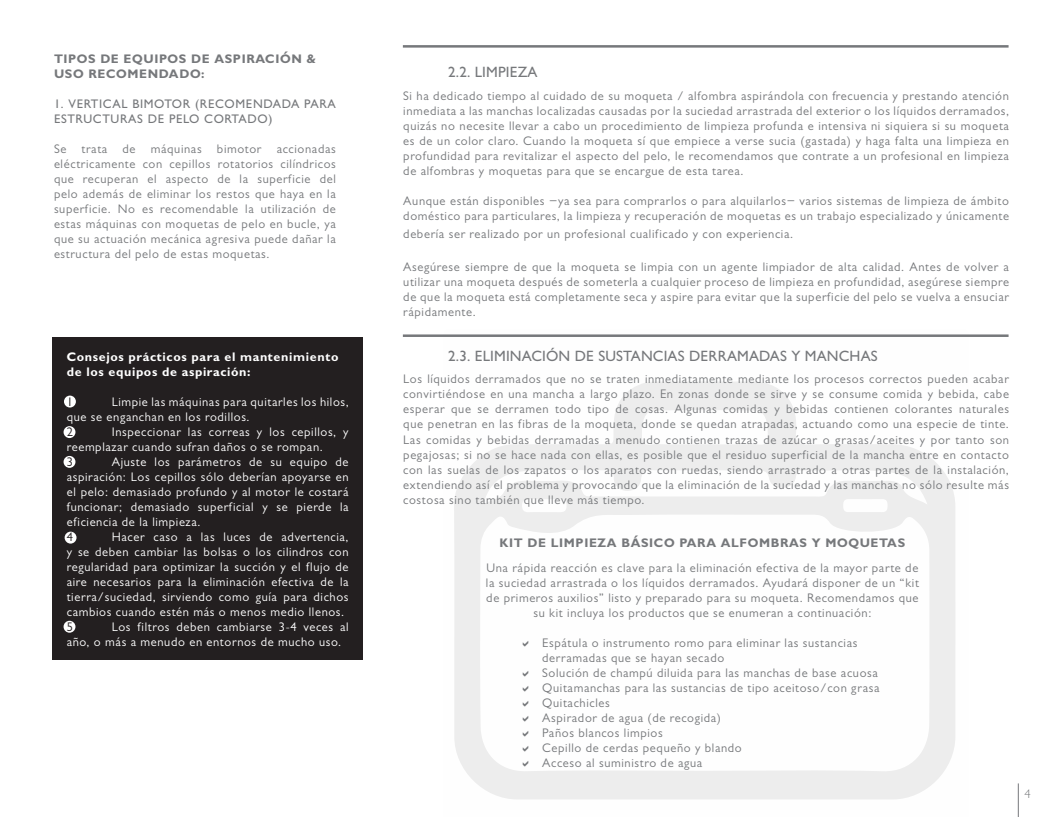
<style>
.page{position:relative;width:1063px;height:817px;background:#fff}
.page>*{position:absolute;margin:0;border:0;box-sizing:border-box;transform-origin:0 0}
.t1{font:500 15px "Gill Sans MT Pro";letter-spacing:.01em;color:#76787b}
.t2{font:12.45px/15px "Gill Sans MT Pro";letter-spacing:.05em;color:#76787b;text-align:justify}
.t3{font:12.45px/15px "Gill Sans MT Pro";letter-spacing:.05em;color:#fff}
.t4{font:700 12.45px/15px "Gill Sans MT Pro";letter-spacing:.05em;color:#76787b}
.t5{font:700 12.45px/15px "Gill Sans MT Pro";letter-spacing:.05em;color:#fff}
.t6{font:500 12.45px/15px "Gill Sans MT Pro";letter-spacing:.05em;color:#76787b}
.t7{font:12.45px "Gill Sans MT Pro";color:#231f20}
.t8{font:300 12.45px "Gill Sans MT Pro";color:#76787b}
</style>
<div class="page">
<div style="left:53px;top:336px;width:310px;height:323px;background:#231f20"></div>
<hr style="left:1018px;top:783px;width:1px;height:33px;background:#76787b">
<svg style="left:454px;top:382px;width:501px;height:417px;fill:#ededed"></svg>
<svg style="left:480px;top:510px;width:450px;height:261px"></svg>
<svg style="left:641px;top:410px;width:127px;height:38px"></svg>
<svg style="left:483px;top:468px;width:444px;height:44px"></svg>
<div style="left:64px;top:395px;width:12px;height:12px;background:#fff;border-radius:50%"></div>
<div style="left:64px;top:426px;width:11px;height:12px;background:#fff;border-radius:50%"></div>
<div style="left:64px;top:456px;width:11px;height:11px;background:#fff;border-radius:50%"></div>
<div style="left:65px;top:531px;width:12px;height:12px;background:#fff;border-radius:50%"></div>
<div style="left:64px;top:620px;width:11px;height:12px;background:#fff;border-radius:50%"></div>
<hr style="left:403px;top:45px;width:606px;height:3px;background:#76787b">
<hr style="left:403px;top:334px;width:606px;height:3px;background:#76787b">
<svg style="left:523px;top:640px;width:5px;height:6px"></svg>
<svg style="left:523px;top:670px;width:5px;height:6px"></svg>
<svg style="left:523px;top:685px;width:5px;height:6px"></svg>
<svg style="left:523px;top:700px;width:5px;height:6px"></svg>
<svg style="left:523px;top:715px;width:5px;height:6px"></svg>
<svg style="left:523px;top:730px;width:5px;height:6px"></svg>
<svg style="left:523px;top:745px;width:5px;height:6px"></svg>
<svg style="left:523px;top:760px;width:5px;height:6px"></svg>
<p class="t4" style="left:54px;top:51px;width:263px">TIPOS DE EQUIPOS DE ASPIRACIÓN &amp;<br>USO RECOMENDADO:</p>
<p class="t6" style="left:54px;top:96px;width:283px">1. VERTICAL BIMOTOR (RECOMENDADA PARA<br>ESTRUCTURAS DE PELO CORTADO)</p>
<p class="t2" style="left:54px;top:141px;width:283px">Se trata de máquinas bimotor accionadas eléctricamente con cepillos rotatorios cilíndricos que recuperan el aspecto de la superficie del pelo además de eliminar los restos que haya en la superficie. No es recomendable la utilización de estas máquinas con moquetas de pelo en bucle, ya que su actuación mecánica agresiva puede dañar la estructura del pelo de estas moquetas.</p>
<p class="t5" style="left:67px;top:349px;width:273px">Consejos prácticos para el mantenimiento de los equipos de aspiración:</p>
<p class="t7" style="left:67px;top:394px;width:8px">1</p>
<p class="t3" style="left:67px;top:394px;width:283px;text-indent:45px">Limpie las máquinas para quitarles los hilos, que se enganchan en los rodillos.</p>
<p class="t7" style="left:67px;top:424px;width:8px">2</p>
<p class="t3" style="left:67px;top:424px;width:283px;text-indent:45px">Inspeccionar las correas y los cepillos, y reemplazar cuando sufran daños o se rompan.</p>
<p class="t7" style="left:67px;top:454px;width:8px">3</p>
<p class="t3" style="left:67px;top:454px;width:283px;text-align:justify;text-indent:45px">Ajuste los parámetros de su equipo de aspiración: Los cepillos sólo deberían apoyarse en el pelo: demasiado profundo y al motor le costará funcionar; demasiado superficial y se pierde la eficiencia de la limpieza.</p>
<p class="t7" style="left:67px;top:529px;width:8px">4</p>
<p class="t3" style="left:67px;top:529px;width:283px;text-align:justify;text-indent:45px">Hacer caso a las luces de advertencia, y se deben cambiar las bolsas o los cilindros con regularidad para optimizar la succión y el flujo de aire necesarios para la eliminación efectiva de la tierra/suciedad, sirviendo como guía para dichos cambios cuando estén más o menos medio llenos.</p>
<p class="t7" style="left:67px;top:619px;width:8px">5</p>
<p class="t3" style="left:67px;top:619px;width:283px;text-indent:45px">Los filtros deben cambiarse 3-4 veces al año, o más a menudo en entornos de mucho uso.</p>
<p class="t1" style="left:448px;top:63px;width:91px">2.2. LIMPIEZA</p>
<p class="t2" style="left:403px;top:88px;width:607px">Si ha dedicado tiempo al cuidado de su moqueta / alfombra aspirándola con frecuencia y prestando atención inmediata a las manchas localizadas causadas por la suciedad arrastrada del exterior o los líquidos derramados, quizás no necesite llevar a cabo un procedimiento de limpieza profunda e intensiva ni siquiera si su moqueta es de un color claro. Cuando la moqueta sí que empiece a verse sucia (gastada) y haga falta una limpieza en profundidad para revitalizar el aspecto del pelo, le recomendamos que contrate a un profesional en limpieza de alfombras y moquetas para que se encargue de esta tarea.</p>
<p class="t2" style="left:403px;top:193px;width:607px">Aunque están disponibles −ya sea para comprarlos o para alquilarlos− varios sistemas de limpieza de ámbito doméstico para particulares, la limpieza y recuperación de moquetas es un trabajo especializado y únicamente</p>
<p class="t2" style="left:403px;top:226px;width:391px">debería ser realizado por un profesional cualificado y con experiencia.</p>
<p class="t2" style="left:403px;top:259px;width:607px">Asegúrese siempre de que la moqueta se limpia con un agente limpiador de alta calidad. Antes de volver a utilizar una moqueta después de someterla a cualquier proceso de limpieza en profundidad, asegúrese siempre de que la moqueta está completamente seca y aspire para evitar que la superficie del pelo se vuelva a ensuciar rápidamente.</p>
<p class="t1" style="left:448px;top:347px;width:431px">2.3. ELIMINACIÓN DE SUSTANCIAS DERRAMADAS Y MANCHAS</p>
<p class="t2" style="left:403px;top:371px;width:607px">Los líquidos derramados que no se traten inmediatamente mediante los procesos correctos pueden acabar convirtiéndose en una mancha a largo plazo. En zonas donde se sirve y se consume comida y bebida, cabe esperar que se derramen todo tipo de cosas. Algunas comidas y bebidas contienen colorantes naturales que penetran en las fibras de la moqueta, donde se quedan atrapadas, actuando como una especie de tinte.<br>Las comidas y bebidas derramadas a menudo contienen trazas de azúcar o grasas/aceites y por tanto son pegajosas; si no se hace nada con ellas, es posible que el residuo superficial de la mancha entre en contacto con las suelas de los zapatos o los aparatos con ruedas, siendo arrastrado a otras partes de la instalación, extendiendo así el problema y provocando que la eliminación de la suciedad y las manchas no sólo resulte más costosa sino también que lleve más tiempo.</p>
<p class="t4" style="left:500px;top:534px;width:407px">KIT DE LIMPIEZA BÁSICO PARA ALFOMBRAS Y MOQUETAS</p>
<p class="t2" style="left:486px;top:559px;width:434px;text-align:center">Una rápida reacción es clave para la eliminación efectiva de la mayor parte de la suciedad arrastrada o los líquidos derramados. Ayudará disponer de un “kit de primeros auxilios” listo y preparado para su moqueta. Recomendamos que su kit incluya los productos que se enumeran a continuación:</p>
<p class="t2" style="left:542px;top:634px;width:317px">Espátula o instrumento romo para eliminar las sustancias derramadas que se hayan secado</p>
<p class="t2" style="left:542px;top:664px;width:337px">Solución de champú diluida para las manchas de base acuosa</p>
<p class="t2" style="left:542px;top:679px;width:339px">Quitamanchas para las sustancias de tipo aceitoso/con grasa</p>
<p class="t2" style="left:542px;top:694px;width:69px">Quitachicles</p>
<p class="t2" style="left:542px;top:709px;width:180px">Aspirador de agua (de recogida)</p>
<p class="t2" style="left:542px;top:724px;width:122px">Paños blancos limpios</p>
<p class="t2" style="left:542px;top:739px;width:201px">Cepillo de cerdas pequeño y blando</p>
<p class="t2" style="left:542px;top:754px;width:162px">Acceso al suministro de agua</p>
<p class="t8" style="left:1024px;top:786px;width:8px">4</p>
</div>
